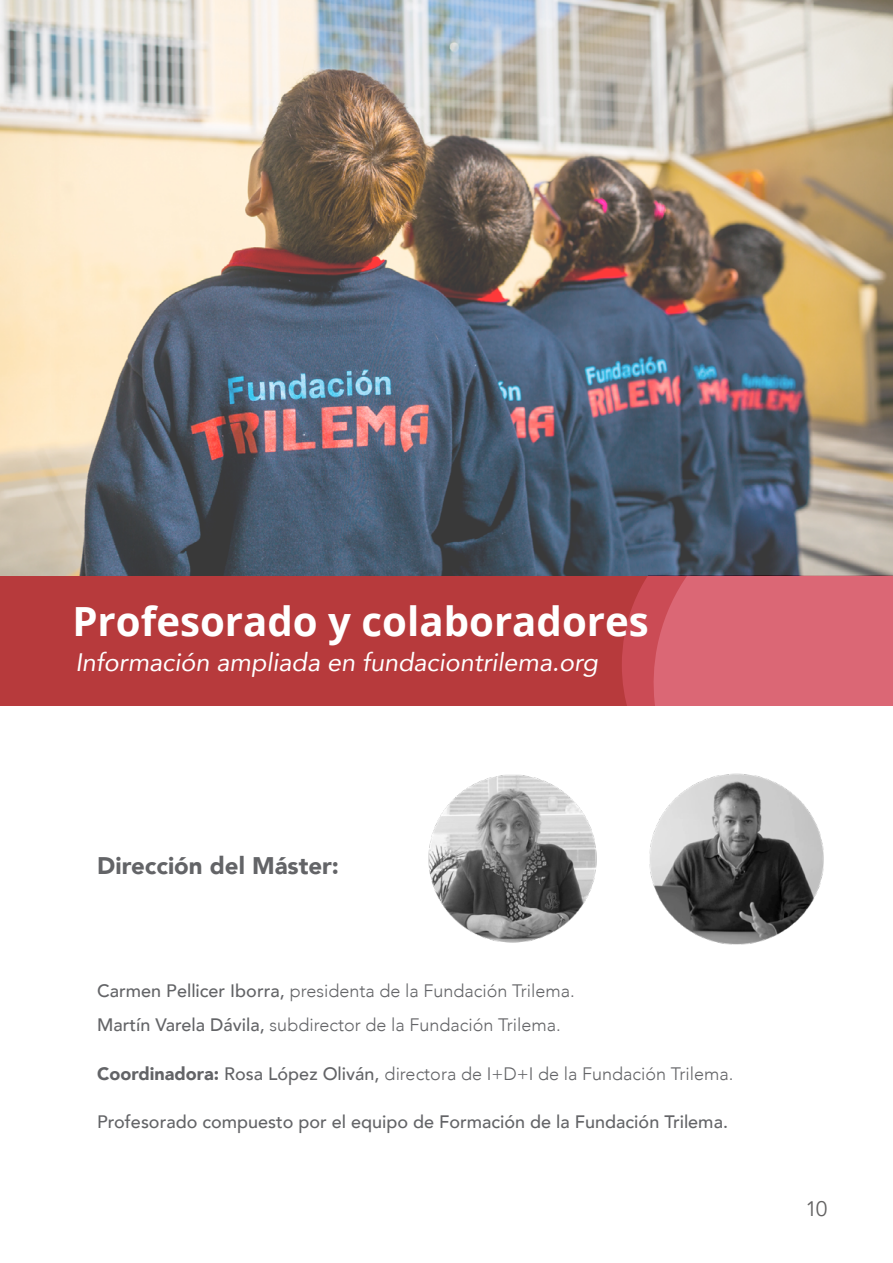
<style>
.page{position:relative;width:893px;height:1263px;background:#fff}
.page>*{position:absolute;margin:0;border:0;box-sizing:border-box;transform-origin:0 0}
.t1{font:700 40.2px "Open Sans";color:#fff}
.t2{font:italic 25.2px "Avenir";color:#fff}
.t3{font:900 24px "Avenir";color:#636467}
.t4{font:21px "Avenir";color:#646363}
.t5{font:300 18px/33.8px "Avenir";color:#636467}
.t6{font:500 18px "Avenir";color:#636467}
.s1{font-weight:500}
.s2{font-weight:900}
</style>
<div class="page">
<div style="left:0;top:576px;width:893px;height:129px;background:#b73a3c"></div>
<svg style="left:622px;top:576px;width:271px;height:129px;background:#d8626f"></svg>
<img style="left:428px;top:774px;width:169px;height:169px">
<img style="left:649px;top:773px;width:175px;height:172px">
<img style="left:0;top:0;width:893px;height:576px">
<h1 class="t1" style="left:72px;top:593px;width:578px">Profesorado y colaboradores</h1>
<h2 class="t2" style="left:75px;top:647px;width:524px">Información ampliada en fundaciontrilema.org</h2>
<h3 class="t3" style="left:97px;top:845px;width:243px">Dirección del Máster:</h3>
<p class="t5" style="left:97px;top:974px;width:479px"><span class="s1">Carmen Pellicer Iborra,</span> presidenta de la Fundación Trilema.<br><span class="s1">Martín Varela Dávila,</span> subdirector de la Fundación Trilema.</p>
<p class="t5" style="left:97px;top:1056px;width:638px"><span class="s2">Coordinadora:</span> <span class="s1">Rosa López Oliván,</span> directora de I+D+I de la Fundación Trilema.</p>
<p class="t6" style="left:97px;top:1106px;width:632px">Profesorado compuesto por el equipo de Formación de la Fundación Trilema.</p>
<p class="t4" style="left:805px;top:1196px;width:24px">10</p>
</div>
